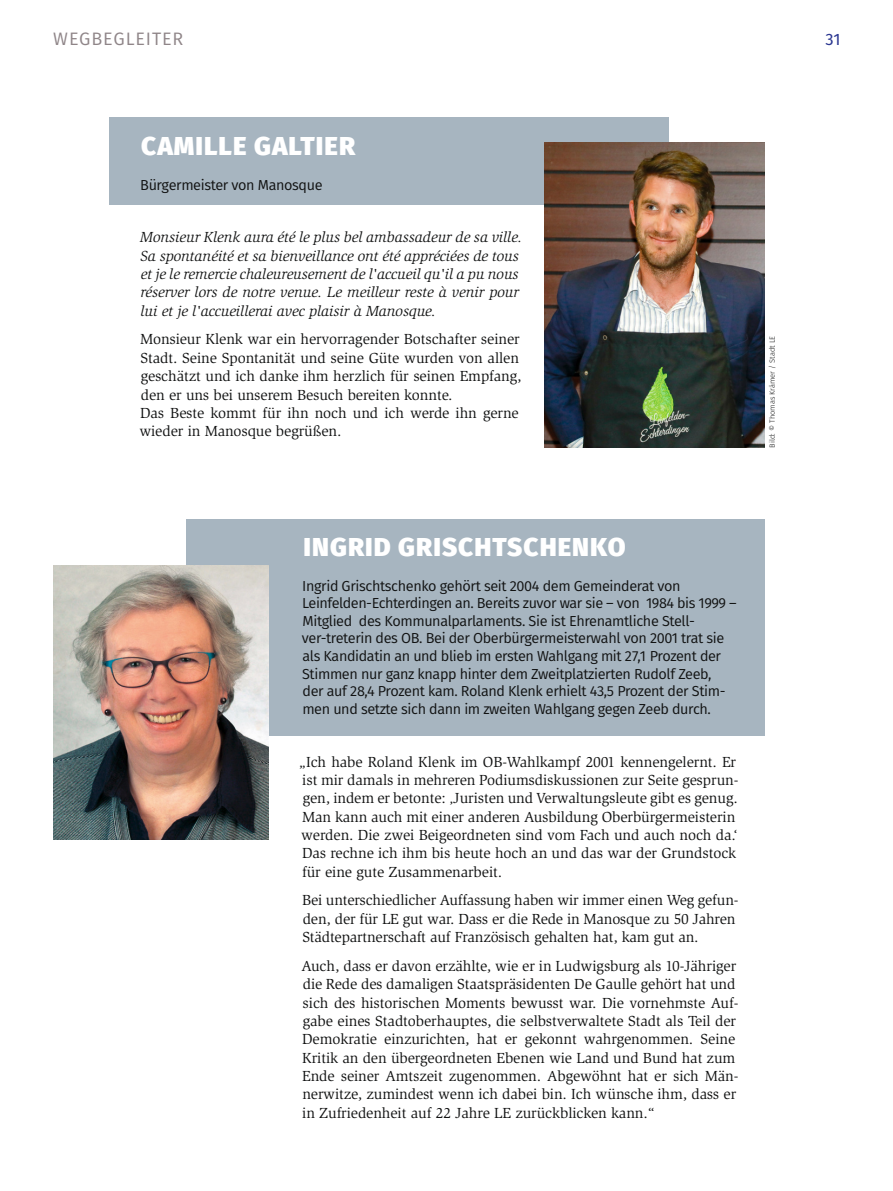
<style>
.page{position:relative;width:893px;height:1191px;background:#fff}
.page>*{position:absolute;margin:0;border:0;box-sizing:border-box;transform-origin:0 0}
.t1{font:800 25.8px "Fira Sans";letter-spacing:.04em;color:#fff}
.t2{font:18px "Fira Sans";letter-spacing:.05em;color:#8f8588}
.t3{font:16.5px "Fira Sans";color:#2b3791}
.t4{font:15px/18.3px "Slimbach Std";letter-spacing:-.005em;color:#111212}
.t5{font:italic 15px/18.3px "Slimbach Std";letter-spacing:-.005em;color:#111212}
.t6{font:14.55px/17.5px "Fira Sans";letter-spacing:-.025em;color:#111212}
.t7{font:300 7.5px "Fira Sans";color:#111212}
</style>
<div class="page">
<div style="left:109px;top:118px;width:560px;height:87px;background:#a7b5c0"></div>
<img style="left:544px;top:142px;width:220px;height:306px">
<div style="left:186px;top:519px;width:579px;height:216px;background:#a7b5c0"></div>
<img style="left:53px;top:566px;width:216px;height:273px">
<p class="t2" style="left:53px;top:26px;width:132px">WEGBEGLEITER</p>
<p class="t3" style="left:826px;top:26px;width:16px">31</p>
<h1 class="t1" style="left:141px;top:123px;width:215px">CAMILLE GALTIER</h1>
<p class="t6" style="left:140px;top:175px;width:184px">Bürgermeister von Manosque</p>
<p class="t5" style="left:140px;top:228px;width:383px">Monsieur Klenk aura été le plus bel ambassadeur de sa ville.<br>Sa spontanéité et sa bienveillance ont été appréciées de tous et je le remercie chaleureusement de l'accueil qu'il a pu nous réserver lors de notre venue. Le meilleur reste à venir pour lui et je l'accueillerai avec plaisir à Manosque.</p>
<p class="t4" style="left:139px;top:330px;width:384px">Monsieur Klenk war ein hervorragender Botschafter seiner Stadt. Seine Spontanität und seine Güte wurden von allen geschätzt und ich danke ihm herzlich für seinen Empfang, den er uns bei unserem Besuch bereiten konnte.<br>Das Beste kommt für ihn noch und ich werde ihn gerne wieder in Manosque begrüßen.</p>
<p class="t7" style="left:767px;top:448px;width:114px;rotate:-90deg">Bild: © Thomas Krämer / Stadt LE</p>
<h1 class="t1" style="left:304px;top:524px;width:323px">INGRID GRISCHTSCHENKO</h1>
<p class="t6" style="left:302px;top:576px;width:436px">Ingrid Grischtschenko gehört seit 2004 dem Gemeinderat von Leinfelden-Echterdingen an. Bereits zuvor war sie – von 1984 bis 1999 – Mitglied des Kommunalparlaments. Sie ist Ehrenamtliche Stell&shy;ver-treterin des OB. Bei der Oberbürgermeisterwahl von 2001 trat sie als Kandidatin an und blieb im ersten Wahlgang mit 27,1 Prozent der Stimmen nur ganz knapp hinter dem Zweitplatzierten Rudolf Zeeb,<br>der auf 28,4 Prozent kam. Roland Klenk erhielt 43,5 Prozent der Stim&shy;men und setzte sich dann im zweiten Wahlgang gegen Zeeb durch.</p>
<p class="t4" style="left:299px;top:752px;width:441px">„Ich habe Roland Klenk im OB-Wahlkampf 2001 kennengelernt. Er ist mir damals in mehreren Podiumsdiskussionen zur Seite gesprun&shy;gen, indem er betonte: ‚Juristen und Verwaltungsleute gibt es genug.<br>Man kann auch mit einer anderen Ausbildung Oberbürgermeisterin werden. Die zwei Beigeordneten sind vom Fach und auch noch da.‘ Das rechne ich ihm bis heute hoch an und das war der Grundstock für eine gute Zusammenarbeit.</p>
<p class="t4" style="left:302px;top:891px;width:438px">Bei unterschiedlicher Auffassung haben wir immer einen Weg gefun&shy;den, der für LE gut war. Dass er die Rede in Manosque zu 50 Jahren<br>Städtepartnerschaft auf Französisch gehalten hat, kam gut an.</p>
<p class="t4" style="left:301px;top:956px;width:439px">Auch, dass er davon erzählte, wie er in Ludwigsburg als 10-Jähriger die Rede des damaligen Staatspräsidenten De Gaulle gehört hat und sich des historischen Moments bewusst war. Die vornehmste Auf&shy;gabe eines Stadtoberhauptes, die selbstverwaltete Stadt als Teil der Demokratie einzurichten, hat er gekonnt wahrgenommen. Seine Kritik an den übergeordneten Ebenen wie Land und Bund hat zum Ende seiner Amtszeit zugenommen. Abgewöhnt hat er sich Män&shy;nerwitze, zumindest wenn ich dabei bin. Ich wünsche ihm, dass er in Zufriedenheit auf 22 Jahre LE zurückblicken kann.“</p>
</div>
